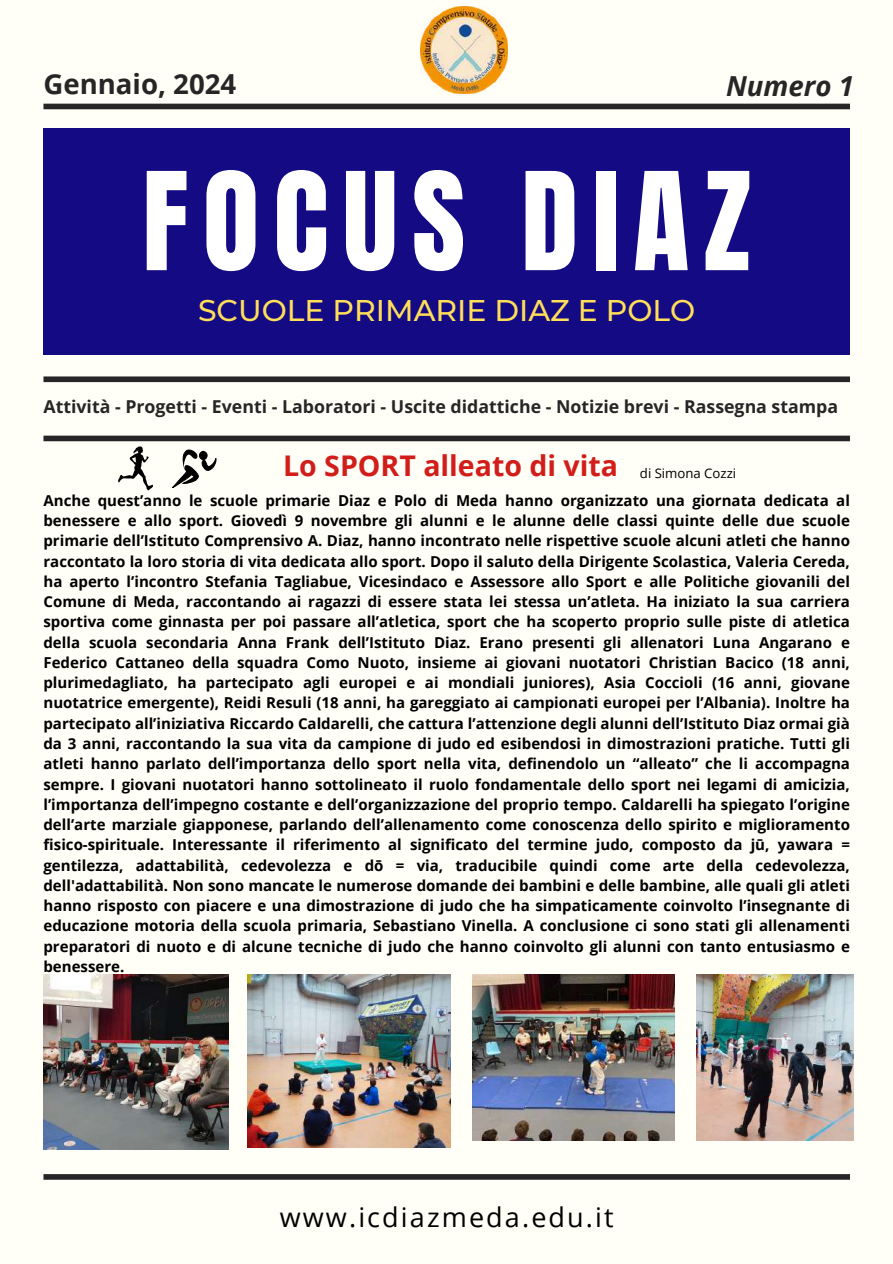
<style>
.page{position:relative;width:893px;height:1264px;background:#fff}
.page>*{position:absolute;margin:0;border:0;box-sizing:border-box;transform-origin:0 0}
.t1{font:115.5px "Anton";letter-spacing:.125em;color:#fff}
.t2{font:500 29.85px "Montserrat";color:#ffde59}
.t3{font:700 28.5px "Open Sans";color:#d11e1a}
.t4{font:700 27.6px "Open Sans";color:#272525}
.t5{font:italic 700 27.6px "Open Sans";color:#272525}
.t6{font:27px "Open Sans";letter-spacing:.08em;color:#000}
.t7{font:700 17.7px "Open Sans";color:#272525}
.t8{font:700 15px/20.2px "Open Sans";color:#000;text-align:justify}
.s1{font-weight:400;font-size:13.2px;color:#000}
</style>
<div class="page">
<div style="left:0;top:0;width:892px;height:1263px;background:#fffef7"></div>
<div style="left:43px;top:104px;width:806px;height:5px;background:#272525"></div>
<div style="left:43px;top:128px;width:806px;height:227px;background:#130a84"></div>
<div style="left:43px;top:376px;width:806px;height:6px;background:#272525"></div>
<div style="left:43px;top:435px;width:806px;height:6px;background:#272525"></div>
<div style="left:43px;top:1174px;width:806px;height:5px;background:#272525"></div>
<img style="left:420px;top:7px;width:87px;height:87px">
<img style="left:472px;top:974px;width:202px;height:166px">
<img style="left:247px;top:974px;width:203px;height:173px">
<img style="left:43px;top:974px;width:185px;height:175px">
<img style="left:696px;top:974px;width:157px;height:166px">
<svg style="left:172px;top:449px;width:44px;height:39px"></svg>
<svg style="left:118px;top:446px;width:35px;height:44px"></svg>
<h3 class="t4" style="left:43px;top:65px;width:194px">Gennaio, 2024</h3>
<h3 class="t5" style="left:726px;top:67px;width:129px">Numero 1</h3>
<h1 class="t1" style="left:142px;top:139px;width:610px">FOCUS DIAZ</h1>
<h2 class="t2" style="left:198px;top:292px;width:498px">SCUOLE PRIMARIE DIAZ E POLO</h2>
<p class="t7" style="left:43px;top:394px;width:796px">Attività - Progetti - Eventi - Laboratori - Uscite didattiche - Notizie brevi - Rassegna stampa</p>
<h3 class="t3" style="left:283px;top:445px;width:454px">Lo SPORT alleato di vita <span class="s1">di Simona Cozzi</span></h3>
<p class="t8" style="left:43px;top:490px;width:808px">Anche quest’anno le scuole primarie Diaz e Polo di Meda hanno organizzato una giornata dedicata al benessere e allo sport. Giovedì 9 novembre gli alunni e le alunne delle classi quinte delle due scuole primarie dell’Istituto Comprensivo A. Diaz, hanno incontrato nelle rispettive scuole alcuni atleti che hanno raccontato la loro storia di vita dedicata allo sport. Dopo il saluto della Dirigente Scolastica, Valeria Cereda, ha aperto l’incontro Stefania Tagliabue, Vicesindaco e Assessore allo Sport e alle Politiche giovanili del Comune di Meda, raccontando ai ragazzi di essere stata lei stessa un’atleta. Ha iniziato la sua carriera sportiva come ginnasta per poi passare all’atletica, sport che ha scoperto proprio sulle piste di atletica della scuola secondaria Anna Frank dell’Istituto Diaz. Erano presenti gli allenatori Luna Angarano e Federico Cattaneo della squadra Como Nuoto, insieme ai giovani nuotatori Christian Bacico (18 anni, plurimedagliato, ha partecipato agli europei e ai mondiali juniores), Asia Coccioli (16 anni, giovane nuotatrice emergente), Reidi Resuli (18 anni, ha gareggiato ai campionati europei per l’Albania). Inoltre ha partecipato all’iniziativa Riccardo Caldarelli, che cattura l’attenzione degli alunni dell’Istituto Diaz ormai già da 3 anni, raccontando la sua vita da campione di judo ed esibendosi in dimostrazioni pratiche. Tutti gli atleti hanno parlato dell’importanza dello sport nella vita, definendolo un “alleato” che li accompagna sempre. I giovani nuotatori hanno sottolineato il ruolo fondamentale dello sport nei legami di amicizia, l’importanza dell’impegno costante e dell’organizzazione del proprio tempo. Caldarelli ha spiegato l’origine dell’arte marziale giapponese, parlando dell’allenamento come conoscenza dello spirito e miglioramento fisico-spirituale. Interessante il riferimento al significato del termine judo, composto da jū, yawara = gentilezza, adattabilità, cedevolezza e dō = via, traducibile quindi come arte della cedevolezza, dell'adattabilità. Non sono mancate le numerose domande dei bambini e delle bambine, alle quali gli atleti hanno risposto con piacere e una dimostrazione di judo che ha simpaticamente coinvolto l’insegnante di educazione motoria della scuola primaria, Sebastiano Vinella. A conclusione ci sono stati gli allenamenti preparatori di nuoto e di alcune tecniche di judo che hanno coinvolto gli alunni con tanto entusiasmo e benessere.</p>
<h3 class="t6" style="left:280px;top:1197px;width:335px">www.icdiazmeda.edu.it</h3>
</div>
